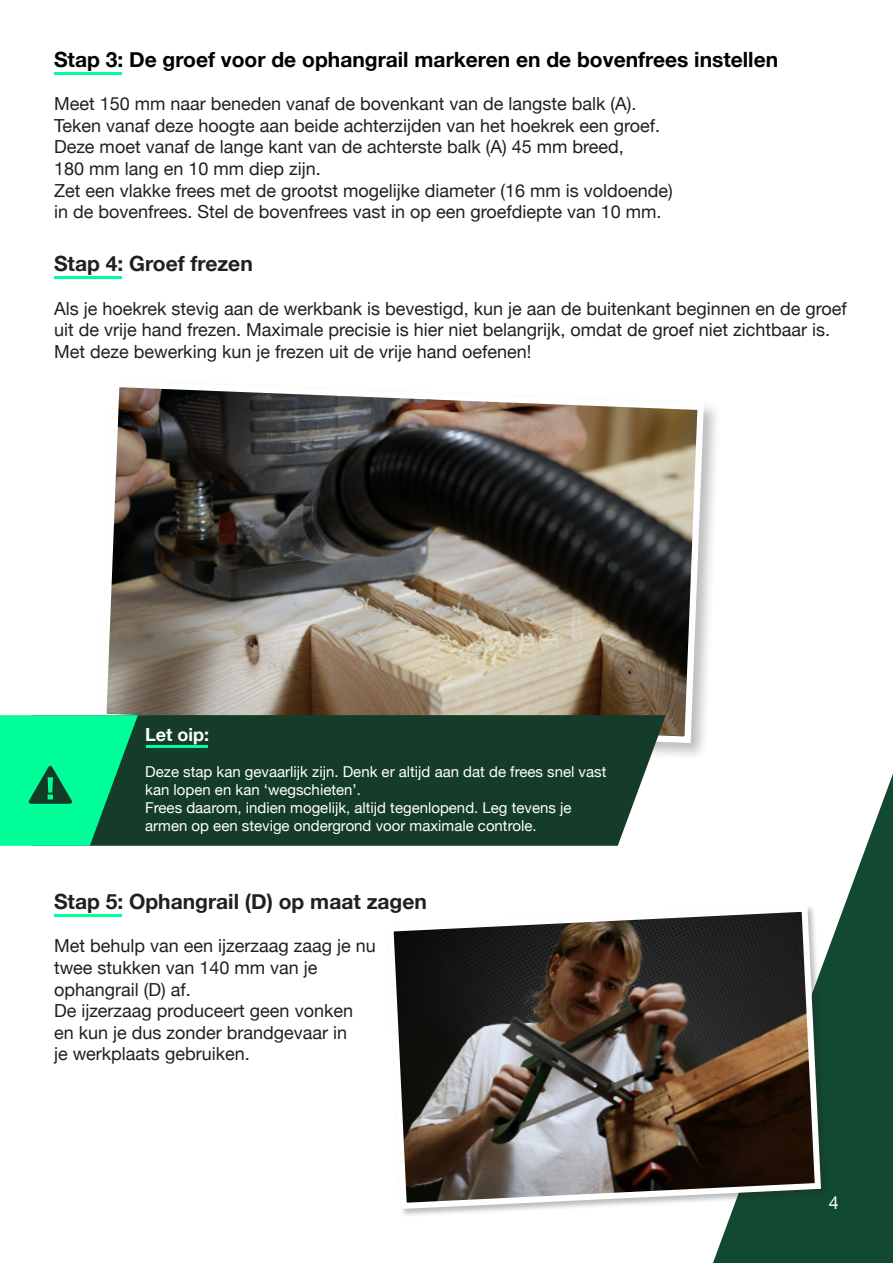
<style>
.page{position:relative;width:893px;height:1263px;background:#fff}
.page>*{position:absolute;margin:0;border:0;box-sizing:border-box;transform-origin:0 0}
.t1{font:700 21px "Helvetica Neue";color:#000001}
.t2{font:700 21px "Helvetica Neue";color:#231f20}
.t3{font:18px/21.6px "Helvetica Neue";color:#231f20}
.t4{font:700 18px "Helvetica Neue";color:#fff}
.t5{font:18px "Helvetica Neue";color:#fff}
.t6{font:15px/18px "Helvetica Neue";color:#fff}
</style>
<div class="page">
<svg style="left:713px;top:774px;width:180px;height:489px;fill:#124931"></svg>
<div style="left:97px;top:378px;width:625px;height:383px;background:#231f20;opacity:.3"></div>
<img style="left:97px;top:378px;width:610px;height:368px">
<div style="left:386px;top:904px;width:444px;height:314px;background:#231f20;opacity:.3"></div>
<img style="left:386px;top:902px;width:438px;height:310px">
<hr style="left:55px;top:276px;width:67px;height:3px;background:#0f9">
<hr style="left:55px;top:72px;width:67px;height:3px;background:#0f9">
<div style="left:138px;top:715px;width:528px;height:131px;background:#143c28"></div>
<svg style="left:0;top:715px;width:138px;height:131px;background:#04d480"></svg>
<hr style="left:54px;top:914px;width:68px;height:3px;background:#0f9">
<hr style="left:146px;top:745px;width:62px;height:2px;background:#0f9">
<p class="t1" style="left:54px;top:43px;width:726px">Stap 3: De groef voor de ophangrail markeren en de bovenfrees instellen</p>
<p class="t3" style="left:54px;top:94px;width:620px">Meet 150 mm naar beneden vanaf de bovenkant van de langste balk (A).<br>Teken vanaf deze hoogte aan beide achterzijden van het hoekrek een groef.<br>Deze moet vanaf de lange kant van de achterste balk (A) 45 mm breed,<br>180 mm lang en 10 mm diep zijn.<br>Zet een vlakke frees met de grootst mogelijke diameter (16 mm is voldoende) in de bovenfrees. Stel de bovenfrees vast in op een groefdiepte van 10 mm.</p>
<p class="t2" style="left:54px;top:247px;width:200px">Stap 4: Groef frezen</p>
<p class="t3" style="left:54px;top:298px;width:794px">Als je hoekrek stevig aan de werkbank is bevestigd, kun je aan de buitenkant beginnen en de groef uit de vrije hand frezen. Maximale precisie is hier niet belangrijk, omdat de groef niet zichtbaar is.<br>Met deze bewerking kun je frezen uit de vrije hand oefenen!</p>
<p class="t4" style="left:145px;top:720px;width:65px">Let oip:</p>
<p class="t6" style="left:145px;top:763px;width:463px">Deze stap kan gevaarlijk zijn. Denk er altijd aan dat de frees snel vast kan lopen en kan ‘wegschieten’.<br>Frees daarom, indien mogelijk, altijd tegenlopend. Leg tevens je armen op een stevige ondergrond voor maximale controle.</p>
<p class="t2" style="left:54px;top:885px;width:374px">Stap 5: Ophangrail (D) op maat zagen</p>
<p class="t3" style="left:54px;top:936px;width:323px">Met behulp van een ijzerzaag zaag je nu twee stukken van 140 mm van je ophangrail (D) af.<br>De ijzerzaag produceert geen vonken en kun je dus zonder brandgevaar in<br>je werkplaats gebruiken.</p>
<p class="t5" style="left:829px;top:1189px;width:12px">4</p>
</div>
